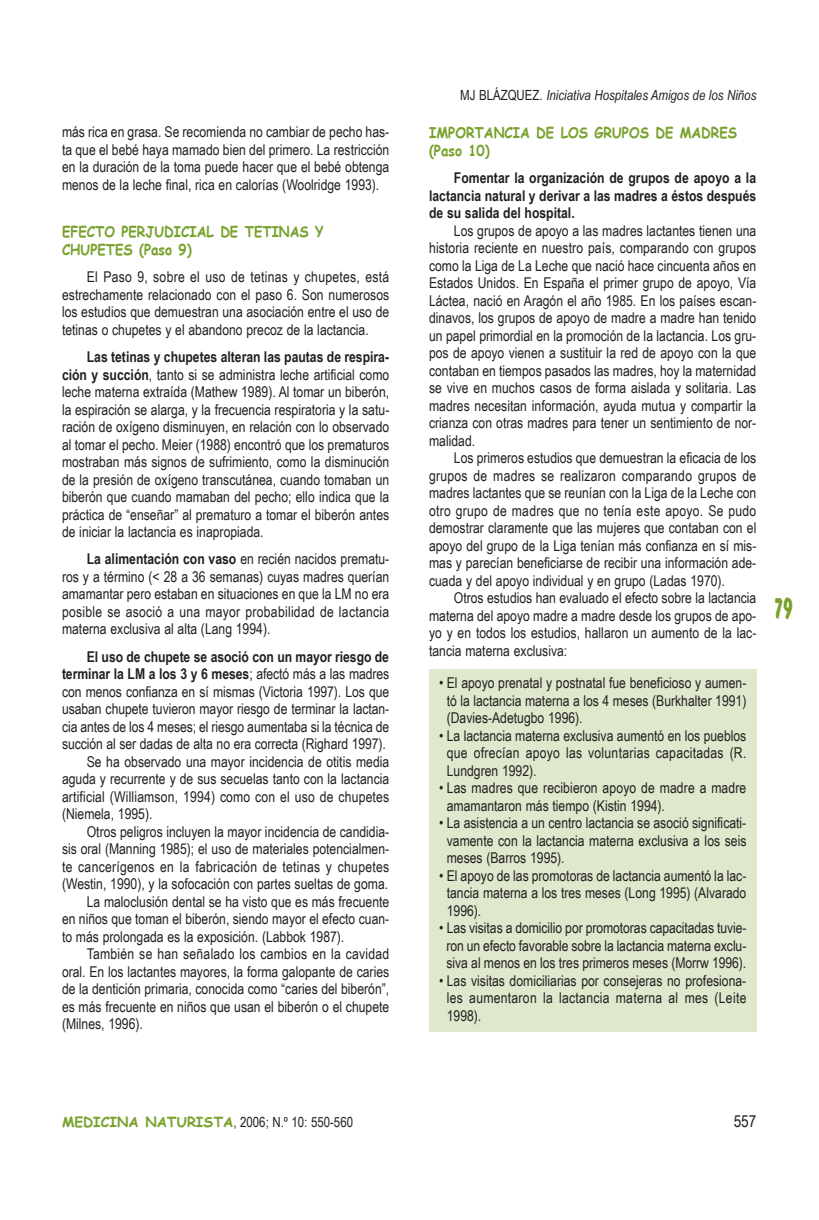
<style>
.page{position:relative;width:819px;height:1220px;background:#fff}
.page>*{position:absolute;margin:0;border:0;box-sizing:border-box;transform-origin:0 0}
.t1{font:700 31.5px "Dom Casual";color:#78a22d;scale:.66 1}
.t2{font:16.62px "Arial Narrow";color:#231f20}
.t3{font:14.88px/17.5px "Arial Narrow";color:#231f20;text-align:justify}
.t4{font:700 14.88px/17.5px "Arial Narrow";letter-spacing:-.005em;color:#231f20;text-align:justify}
.t5{font:700 14.88px/17.5px "Comic Sans MS";color:#78a22d;scale:.9 1}
.t6{font:14.88px "Arial Narrow";letter-spacing:.02em;color:#231f20}
.t7{font:italic 14px "Arial Narrow";color:#231f20}
.t8{font:14px "Arial Narrow";color:#231f20}
.s1{font-weight:700}
.s2{font-weight:400}
.s3{font-style:normal}
.s4{font-family:"Comic Sans MS";font-weight:700;color:#78a22d}
</style>
<div class="page">
<div style="left:429px;top:670px;width:327px;height:362px;background:#dee8cc"></div>
<p class="t3" style="left:62px;top:123px;width:329px">más rica en grasa. Se recomienda no cambiar de pecho has&shy;ta que el bebé haya mamado bien del primero. La restricción en la duración de la toma puede hacer que el bebé obtenga menos de la leche final, rica en calorías (Woolridge 1993).</p>
<p class="t5" style="left:62px;top:222px;width:292px">EFECTO PERJUDICIAL DE TETINAS Y<br>CHUPETES (Paso 9)</p>
<p class="t3" style="left:62px;top:268px;width:329px;text-indent:25px">El Paso 9, sobre el uso de tetinas y chupetes, está estrechamente relacionado con el paso 6. Son numerosos los estudios que demuestran una asociación entre el uso de tetinas o chupetes y el abandono precoz de la lactancia.</p>
<p class="t3" style="left:62px;top:348px;width:329px;text-indent:25px"><span class="s1">Las tetinas y chupetes alteran las pautas de respira&shy;ción y succión</span>, tanto si se administra leche artificial como leche materna extraída (Mathew 1989). Al tomar un biberón, la espiración se alarga, y la frecuencia respiratoria y la satu&shy;ración de oxígeno disminuyen, en relación con lo observado al tomar el pecho. Meier (1988) encontró que los prematuros mostraban más signos de sufrimiento, como la disminución de la presión de oxígeno transcutánea, cuando tomaban un biberón que cuando mamaban del pecho; ello indica que la práctica de “enseñar” al prematuro a tomar el biberón antes de iniciar la lactancia es inapropiada.</p>
<p class="t3" style="left:62px;top:550px;width:329px;text-indent:25px"><span class="s1">La alimentación con vaso</span> en recién nacidos prematu&shy;ros y a término (&lt; 28 a 36 semanas) cuyas madres querían amamantar pero estaban en situaciones en que la LM no era posible se asoció a una mayor probabilidad de lactancia materna exclusiva al alta (Lang 1994).</p>
<p class="t4" style="left:87px;top:648px;width:304px">El uso de chupete se asoció con un mayor riesgo de</p>
<p class="t4" style="left:62px;top:665px;width:329px">terminar la LM a los 3 y 6 meses<span class="s2">; afectó más a las madres</span></p>
<p class="t3" style="left:62px;top:683px;width:329px">con menos confianza en sí mismas (Victoria 1997). Los que</p>
<p class="t3" style="left:62px;top:700px;width:329px">usaban chupete tuvieron mayor riesgo de terminar la lactan-</p>
<p class="t3" style="left:62px;top:718px;width:329px">cia antes de los 4 meses; el riesgo aumentaba si la técnica de</p>
<p class="t3" style="left:62px;top:735px;width:326px">succión al ser dadas de alta no era correcta (Righard 1997).</p>
<p class="t3" style="left:87px;top:753px;width:304px">Se ha observado una mayor incidencia de otitis media</p>
<p class="t3" style="left:62px;top:770px;width:329px">aguda y recurrente y de sus secuelas tanto con la lactancia</p>
<p class="t3" style="left:62px;top:788px;width:329px">artificial (Williamson, 1994) como con el uso de chupetes</p>
<p class="t3" style="left:62px;top:805px;width:92px">(Niemela, 1995).</p>
<p class="t3" style="left:87px;top:823px;width:304px">Otros peligros incluyen la mayor incidencia de candidia-</p>
<p class="t3" style="left:62px;top:840px;width:329px">sis oral (Manning 1985); el uso de materiales potencialmen-</p>
<p class="t6" style="left:62px;top:858px;width:329px">te cancerígenos en la fabricación de tetinas y chupetes</p>
<p class="t3" style="left:62px;top:875px;width:328px">(Westin, 1990), y la sofocación con partes sueltas de goma.</p>
<p class="t3" style="left:87px;top:893px;width:304px">La maloclusión dental se ha visto que es más frecuente</p>
<p class="t3" style="left:62px;top:910px;width:329px">en niños que toman el biberón, siendo mayor el efecto cuan-</p>
<p class="t3" style="left:62px;top:928px;width:284px">to más prolongada es la exposición. (Labbok 1987).</p>
<p class="t3" style="left:87px;top:945px;width:304px">También se han señalado los cambios en la cavidad</p>
<p class="t3" style="left:62px;top:963px;width:329px">oral. En los lactantes mayores, la forma galopante de caries</p>
<p class="t3" style="left:62px;top:980px;width:329px">de la dentición primaria, conocida como “caries del biberón”,</p>
<p class="t3" style="left:62px;top:998px;width:329px">es más frecuente en niños que usan el biberón o el chupete</p>
<p class="t3" style="left:62px;top:1015px;width:82px">(Milnes, 1996).</p>
<p class="t7" style="left:460px;top:86px;width:298px"><span class="s3">MJ BLÁZQUEZ.</span> Iniciativa Hospitales Amigos de los Niños</p>
<p class="t5" style="left:429px;top:124px;width:344px">IMPORTANCIA DE LOS GRUPOS DE MADRES (Paso 10)</p>
<p class="t4" style="left:429px;top:169px;width:329px;text-indent:25px">Fomentar la organización de grupos de apoyo a la lactancia natural y derivar a las madres a éstos después de su salida del hospital.</p>
<p class="t3" style="left:429px;top:222px;width:329px;text-indent:25px">Los grupos de apoyo a las madres lactantes tienen una historia reciente en nuestro país, comparando con grupos como la Liga de La Leche que nació hace cincuenta años en Estados Unidos. En España el primer grupo de apoyo, Vía Láctea, nació en Aragón el año 1985. En los países escan&shy;dinavos, los grupos de apoyo de madre a madre han tenido un papel primordial en la promoción de la lactancia. Los gru&shy;pos de apoyo vienen a sustituir la red de apoyo con la que contaban en tiempos pasados las madres, hoy la maternidad se vive en muchos casos de forma aislada y solitaria. Las madres necesitan información, ayuda mutua y compartir la crianza con otras madres para tener un sentimiento de nor&shy;malidad.</p>
<p class="t3" style="left:429px;top:449px;width:329px;text-indent:25px">Los primeros estudios que demuestran la eficacia de los grupos de madres se realizaron comparando grupos de madres lactantes que se reunían con la Liga de la Leche con otro grupo de madres que no tenía este apoyo. Se pudo demostrar claramente que las mujeres que contaban con el apoyo del grupo de la Liga tenían más confianza en sí mis&shy;mas y parecían beneficiarse de recibir una información ade&shy;cuada y del apoyo individual y en grupo (Ladas 1970).</p>
<p class="t3" style="left:429px;top:589px;width:329px;text-indent:25px">Otros estudios han evaluado el efecto sobre la lactancia materna del apoyo madre a madre desde los grupos de apo&shy;yo y en todos los estudios, hallaron un aumento de la lac&shy;tancia materna exclusiva:</p>
<p class="t3" style="left:447px;top:674px;width:301px;text-indent:-8px">• El apoyo prenatal y postnatal fue beneficioso y aumen&shy;tó la lactancia materna a los 4 meses (Burkhalter 1991) (Davies-Adetugbo 1996).</p>
<p class="t3" style="left:447px;top:727px;width:301px;text-indent:-8px">• La lactancia materna exclusiva aumentó en los pueblos que ofrecían apoyo las voluntarias capacitadas (R.<br>Lundgren 1992).</p>
<p class="t3" style="left:447px;top:779px;width:301px;text-indent:-8px">• Las madres que recibieron apoyo de madre a madre amamantaron más tiempo (Kistin 1994).</p>
<p class="t3" style="left:447px;top:814px;width:301px;text-indent:-8px">• La asistencia a un centro lactancia se asoció significati&shy;vamente con la lactancia materna exclusiva a los seis meses (Barros 1995).</p>
<p class="t3" style="left:447px;top:867px;width:301px;text-indent:-8px">• El apoyo de las promotoras de lactancia aumentó la lac&shy;tancia materna a los tres meses (Long 1995) (Alvarado 1996).</p>
<p class="t3" style="left:439px;top:919px;width:309px;text-align:center">• Las visitas a domicilio por promotoras capacitadas tuvie&shy;ron un efecto favorable sobre la lactancia materna exclu&shy;siva al menos en los tres primeros meses (Morrw 1996).</p>
<p class="t3" style="left:447px;top:972px;width:301px;text-indent:-8px">• Las visitas domiciliarias por consejeras no profesiona&shy;les aumentaron la lactancia materna al mes (Leite 1998).</p>
<h1 class="t1" style="left:775px;top:595px;width:29px">79</h1>
<p class="t8" style="left:62px;top:1114px;width:293px"><span class="s4">MEDICINA NATURISTA</span>, 2006; N.º 10: 550-560</p>
<p class="t2" style="left:734px;top:1111px;width:24px">557</p>
</div>
